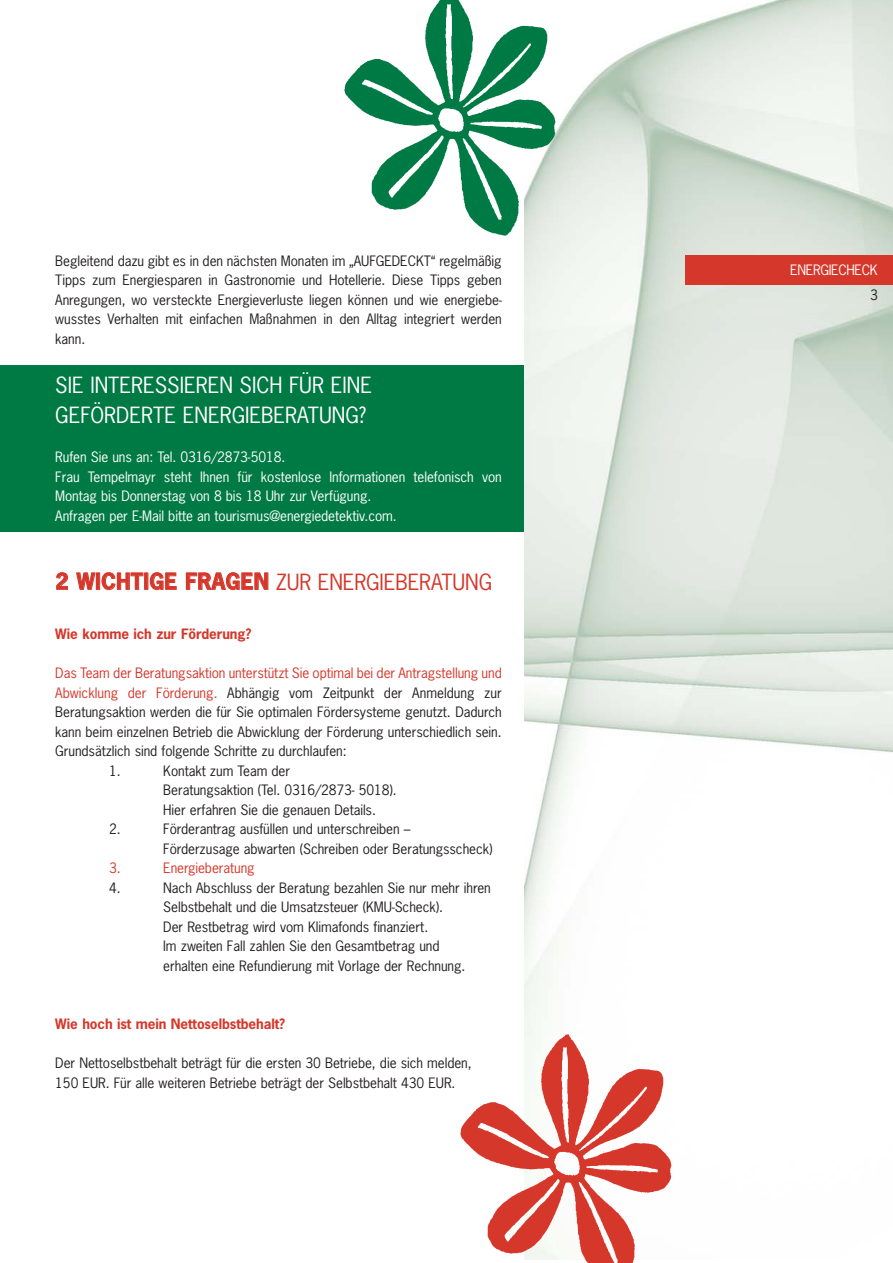
<style>
.page{position:relative;width:893px;height:1263px;background:#fff}
.page>*{position:absolute;margin:0;border:0;box-sizing:border-box;transform-origin:0 0}
.t1{font:21px/30px "News Gothic Std";color:#fff}
.t2{font:21px "News Gothic Std";letter-spacing:-.005em;color:#d5372a}
.t3{font:13.5px/19.5px "News Gothic Std";letter-spacing:-.005em;color:#231f20}
.t4{font:13.5px/19.5px "News Gothic Std";letter-spacing:-.005em;color:#fff}
.t5{font:13.5px "News Gothic Std";letter-spacing:-.005em;color:#d5372a}
.t6{font:700 13.5px "News Gothic Std";letter-spacing:-.005em;color:#d5372a}
.t7{font:13.5px/25.3px "News Gothic Std";letter-spacing:-.025em;color:#fff;text-align:right}
.s1{font-weight:700}
.s2{color:#d5372a}
.s3{color:#231f20}
</style>
<div class="page">
<div style="left:0;top:365px;width:529px;height:166px;background:#007a44"></div>
<img style="left:525px;top:0;width:368px;height:1023px">
<div style="left:685px;top:255px;width:208px;height:30px;background:#d5372a"></div>
<img style="left:460px;top:1023px;width:212px;height:240px">
<img style="left:344px;top:0;width:230px;height:245px">
<p class="t3" style="left:55px;top:252px;width:448px;text-align:justify">Begleitend dazu gibt es in den nächsten Monaten im „AUFGEDECKT“ regelmäßig Tipps zum Energiesparen in Gastronomie und Hotellerie. Diese Tipps geben Anregungen, wo versteckte Energieverluste liegen können und wie energiebe&shy;wusstes Verhalten mit einfachen Maßnahmen in den Alltag integriert werden kann.</p>
<p class="t1" style="left:55px;top:372px;width:318px">SIE INTERESSIEREN SICH FÜR EINE<br>GEFÖRDERTE ENERGIEBERATUNG?</p>
<p class="t4" style="left:55px;top:448px;width:448px">Rufen Sie uns an: Tel. 0316/2873-5018.<br>Frau Tempelmayr steht Ihnen für kostenlose Informationen telefonisch von Montag bis Donnerstag von 8 bis 18 Uhr zur Verfügung.<br>Anfragen per E-Mail bitte an tourismus@energiedetektiv.com.</p>
<p class="t2" style="left:56px;top:572px;width:438px"><span class="s1">2 WICHTIGE FRAGEN</span> ZUR ENERGIEBERATUNG</p>
<p class="t6" style="left:55px;top:628px;width:198px">Wie komme ich zur Förderung?</p>
<p class="t5" style="left:55px;top:667px;width:448px">Das Team der Beratungsaktion unterstützt Sie optimal bei der Antragstellung und</p>
<p class="t3" style="left:55px;top:684px;width:448px"><span class="s2">Abwicklung der Förderung.</span> Abhängig vom Zeitpunkt der Anmeldung zur</p>
<p class="t3" style="left:55px;top:703px;width:448px">Beratungsaktion werden die für Sie optimalen Fördersysteme genutzt. Dadurch</p>
<p class="t3" style="left:55px;top:723px;width:448px">kann beim einzelnen Betrieb die Abwicklung der Förderung unterschiedlich sein.</p>
<p class="t3" style="left:55px;top:742px;width:293px">Grundsätzlich sind folgende Schritte zu durchlaufen:</p>
<p class="t3" style="left:109px;top:762px;width:13px">1.</p>
<p class="t3" style="left:163px;top:762px;width:235px">Kontakt zum Team der<br>Beratungsaktion (Tel. 0316/2873- 5018).<br>Hier erfahren Sie die genauen Details.</p>
<p class="t3" style="left:109px;top:820px;width:13px">2.</p>
<p class="t3" style="left:163px;top:820px;width:331px">Förderantrag ausfüllen und unterschreiben –<br>Förderzusage abwarten (Schreiben oder Beratungsscheck)</p>
<p class="t5" style="left:109px;top:862px;width:13px">3.</p>
<p class="t5" style="left:163px;top:862px;width:93px">Energieberatung</p>
<p class="t3" style="left:109px;top:879px;width:13px">4.</p>
<p class="t3" style="left:163px;top:879px;width:329px">Nach Abschluss der Beratung bezahlen Sie nur mehr ihren Selbstbehalt und die Umsatzsteuer (KMU-Scheck).<br>Der Restbetrag wird vom Klimafonds finanziert.<br>Im zweiten Fall zahlen Sie den Gesamtbetrag und<br>erhalten eine Refundierung mit Vorlage der Rechnung.</p>
<p class="t6" style="left:55px;top:1018px;width:231px">Wie hoch ist mein Nettoselbstbehalt?</p>
<p class="t3" style="left:55px;top:1054px;width:418px">Der Nettoselbstbehalt beträgt für die ersten 30 Betriebe, die sich melden,<br>150 EUR. Für alle weiteren Betriebe beträgt der Selbstbehalt 430 EUR.</p>
<p class="t7" style="left:790px;top:258px;width:89px">ENERGIECHECK<br><span class="s3">3</span></p>
</div>
